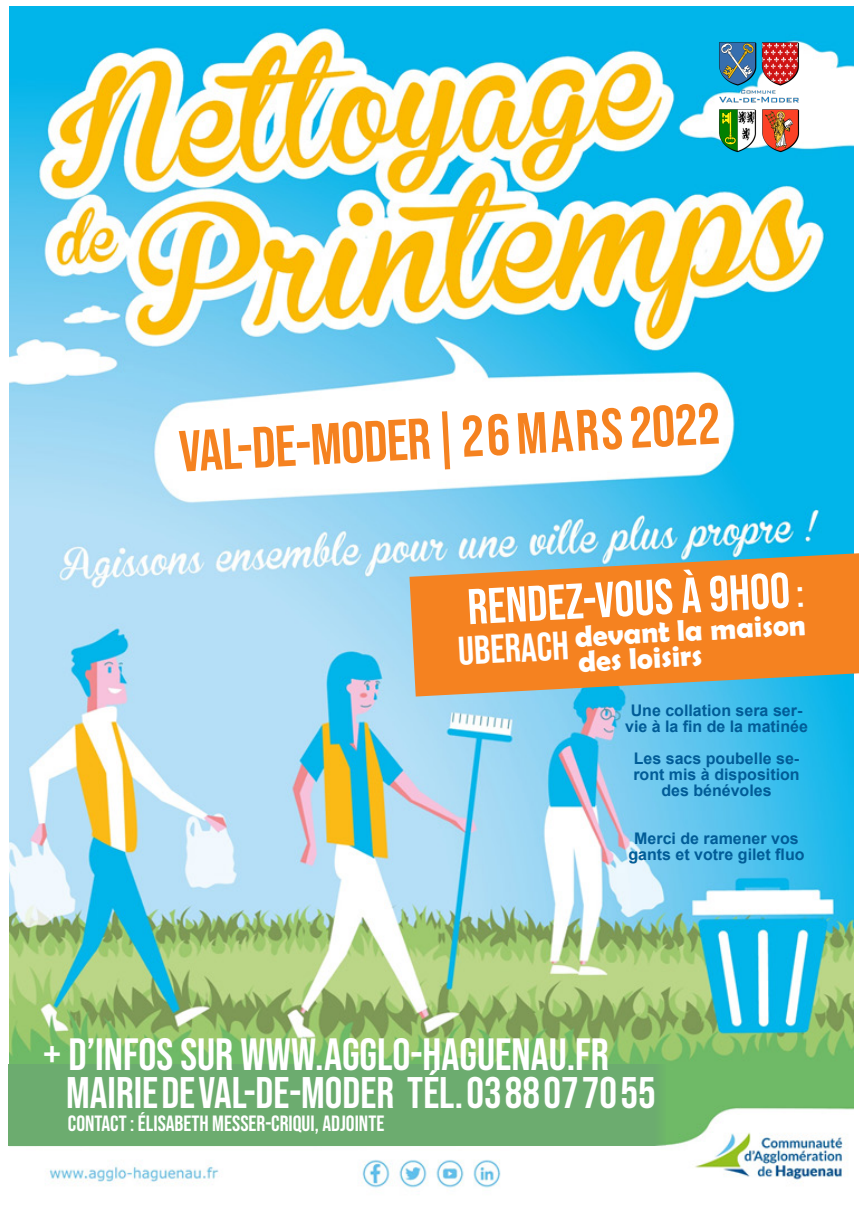
<style>
.page{position:relative;width:859px;height:1208px;background:#fff}
.page>*{position:absolute;margin:0;border:0;box-sizing:border-box;transform-origin:0 0}
.t1{font:58px "Bebas Neue";color:#f58220}
.t2{font:50px "Bebas Neue";color:#fff}
.t3{font:45px "Bebas Neue";color:#fff}
.t4{font:44px "Bebas Neue";color:#fff}
.t5{font:700 30px "Berlin Sans FB Demi";color:#fff}
.t6{font:22px "Bebas Neue";color:#fff}
.t7{font:700 16px/16px "Arial";color:#015c97;text-align:center}
.s1{font-size:40px}
.s2{font-family:"Bebas Neue";font-weight:400;font-size:40px}
</style>
<div class="page">
<img style="left:9px;top:7px;width:844px;height:1181px">
<svg style="left:409px;top:553px;width:450px;height:143px;background:#db8d42"></svg>
<img style="left:719px;top:37px;width:82px;height:115px">
<div style="left:9px;top:1064px;width:657px;height:81px;background:#6cac6f"></div>
<p class="t1" style="left:177px;top:419px;width:543px;rotate:-3deg">VAL-DE-MODER | 26 MARS 2022</p>
<p class="t2" style="left:466px;top:579px;width:338px;rotate:-3deg">RENDEZ-VOUS À 9H00 <span class="s1">:</span></p>
<p class="t5" style="left:457px;top:625px;width:350px;rotate:-3deg"><span class="s2">UBERACH</span> devant la maison</p>
<p class="t5" style="left:577px;top:644px;width:126px;rotate:-3deg">des loisirs</p>
<p class="t7" style="left:625px;top:703px;width:184px">Une collation sera ser&shy;vie à la fin de la matinée</p>
<p class="t7" style="left:633px;top:751px;width:168px">Les sacs poubelle se&shy;ront mis à disposition des bénévoles</p>
<p class="t7" style="left:628px;top:831px;width:178px">Merci de ramener vos gants et votre gilet fluo</p>
<p class="t3" style="left:43px;top:1028px;width:567px">+ D’INFOS SUR WWW.AGGLO-HAGUENAU.FR</p>
<p class="t4" style="left:66px;top:1067px;width:591px">MAIRIE DE VAL-DE-MODER TÉL. 03 88 07 70 55</p>
<p class="t6" style="left:68px;top:1110px;width:318px">CONTACT : ÉLISABETH MESSER-CRIQUI, ADJOINTE</p>
</div>
